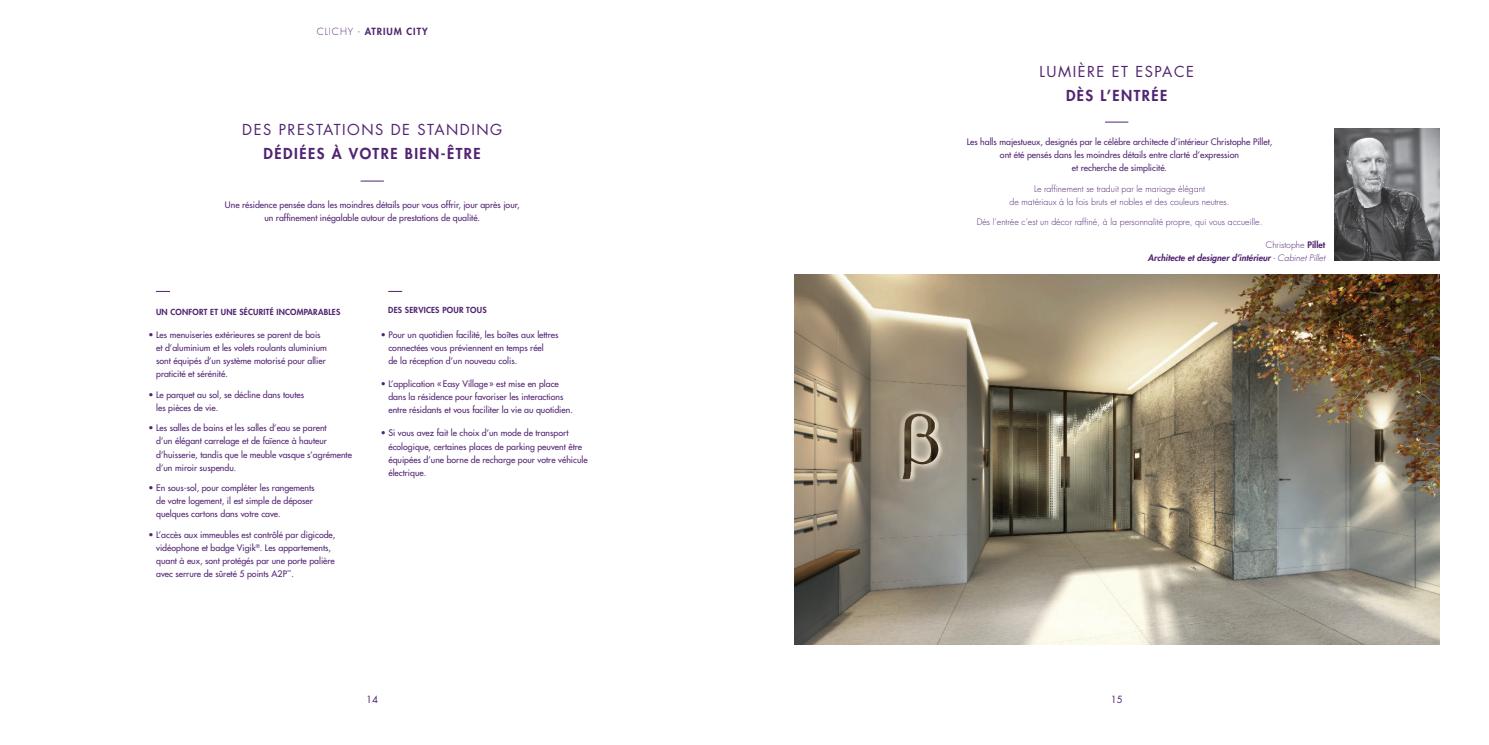
<style>
.page{position:relative;width:1489px;height:745px;background:#fff}
.page>*{position:absolute;margin:0;border:0;box-sizing:border-box;transform-origin:0 0}
.t1{font:14.7px "Futura Std";letter-spacing:.1em;color:#512472}
.t2{font:800 14.7px "Futura Std";letter-spacing:.1em;color:#512472}
.t3{font:800 9.62px "Futura Std";letter-spacing:.1em;color:#512472}
.t4{font:9.62px "Futura Std";color:#512472}
.t5{font:500 8.75px/13.1px "Futura Std";color:#512472}
.t6{font:300 8.75px/13.1px "Futura Std";color:#512472;text-align:center}
.t7{font:italic 800 8.75px/12.2px "Futura Std";color:#512472;text-align:right}
.t8{font:800 8.14px "Futura Std";letter-spacing:.025em;color:#512472}
.s1{font-weight:300}
.s2{font-weight:300;font-style:normal}
.s3{font-style:normal}
</style>
<div class="page">
<svg style="left:1105px;top:122px;width:23px;height:1px"></svg>
<img style="left:794px;top:274px;width:645px;height:370px">
<img style="left:1334px;top:129px;width:105px;height:131px">
<svg style="left:360px;top:180px;width:24px;height:1px"></svg>
<svg style="left:156px;top:291px;width:14px;height:1px"></svg>
<svg style="left:388px;top:291px;width:14px;height:1px"></svg>
<p class="t3" style="left:317px;top:25px;width:112px"><span class="s1">CLICHY -</span> ATRIUM CITY</p>
<h1 class="t1" style="left:242px;top:120px;width:261px">DES PRESTATIONS DE STANDING</h1>
<h1 class="t2" style="left:264px;top:144px;width:219px">DÉDIÉES À VOTRE BIEN-ÊTRE</h1>
<p class="t5" style="left:225px;top:198px;width:296px;text-align:center">Une résidence pensée dans les moindres détails pour vous offrir, jour après jour, un raffinement inégalable autour de prestations de qualité.</p>
<p class="t8" style="left:156px;top:307px;width:186px">UN CONFORT ET UNE SÉCURITÉ INCOMPARABLES</p>
<p class="t5" style="left:156px;top:328px;width:172px;text-indent:-8px">• Les menuiseries extérieures se parent de bois et d’aluminium et les volets roulants aluminium sont équipés d’un système motorisé pour allier praticité et sérénité.</p>
<p class="t5" style="left:156px;top:387px;width:149px;text-indent:-8px">• Le parquet au sol, se décline dans toutes les pièces de vie.</p>
<p class="t5" style="left:156px;top:421px;width:197px;text-indent:-8px">• Les salles de bains et les salles d’eau se parent<br>d’un élégant carrelage et de faïence à hauteur d’huisserie, tandis que le meuble vasque s’agrémente d’un miroir suspendu.</p>
<p class="t5" style="left:156px;top:481px;width:160px;text-indent:-8px">• En sous-sol, pour compléter les rangements de votre logement, il est simple de déposer quelques cartons dans votre cave.</p>
<p class="t5" style="left:156px;top:527px;width:181px;text-indent:-8px">• L’accès aux immeubles est contrôlé par digicode, vidéophone et badge Vigik<sup>®</sup>. Les appartements, quant à eux, sont protégés par une porte palière avec serrure de sûreté 5 points A2P<sup>**</sup>.</p>
<p class="t8" style="left:388px;top:304px;width:100px">DES SERVICES POUR TOUS</p>
<p class="t5" style="left:388px;top:328px;width:171px;text-indent:-8px">• Pour un quotidien facilité, les boîtes aux lettres connectées vous préviennent en temps réel<br>de la réception d’un nouveau colis.</p>
<p class="t5" style="left:388px;top:377px;width:186px;text-indent:-8px">• L’application «Easy Village» est mise en place dans la résidence pour favoriser les interactions entre résidants et vous faciliter la vie au quotidien.</p>
<p class="t5" style="left:388px;top:426px;width:201px;text-indent:-8px">• Si vous avez fait le choix d’un mode de transport écologique, certaines places de parking peuvent être équipées d’une borne de recharge pour votre véhicule électrique.</p>
<h1 class="t1" style="left:1039px;top:62px;width:156px">LUMIÈRE ET ESPACE</h1>
<h1 class="t2" style="left:1065px;top:86px;width:103px">DÈS L’ENTRÉE</h1>
<p class="t5" style="left:966px;top:135px;width:307px;text-align:center">Les halls majestueux, designés par le célèbre architecte d’intérieur Christophe Pillet, ont été pensés dans les moindres détails entre clarté d’expression<br>et recherche de simplicité.</p>
<p class="t6" style="left:1009px;top:182px;width:221px">Le raffinement se traduit par le mariage élégant<br>de matériaux à la fois bruts et nobles et des couleurs neutres.</p>
<p class="t6" style="left:976px;top:216px;width:287px">Dès l’entrée c’est un décor raffiné, à la personnalité propre, qui vous accueille.</p>
<p class="t7" style="left:1147px;top:239px;width:179px"><span class="s2">Christophe</span> <span class="s3">Pillet<br></span>Architecte et designer d’intérieur <span class="s1">- Cabinet Pillet</span></p>
<p class="t4" style="left:366px;top:693px;width:13px">14</p>
<p class="t4" style="left:1110px;top:693px;width:13px">15</p>
</div>
